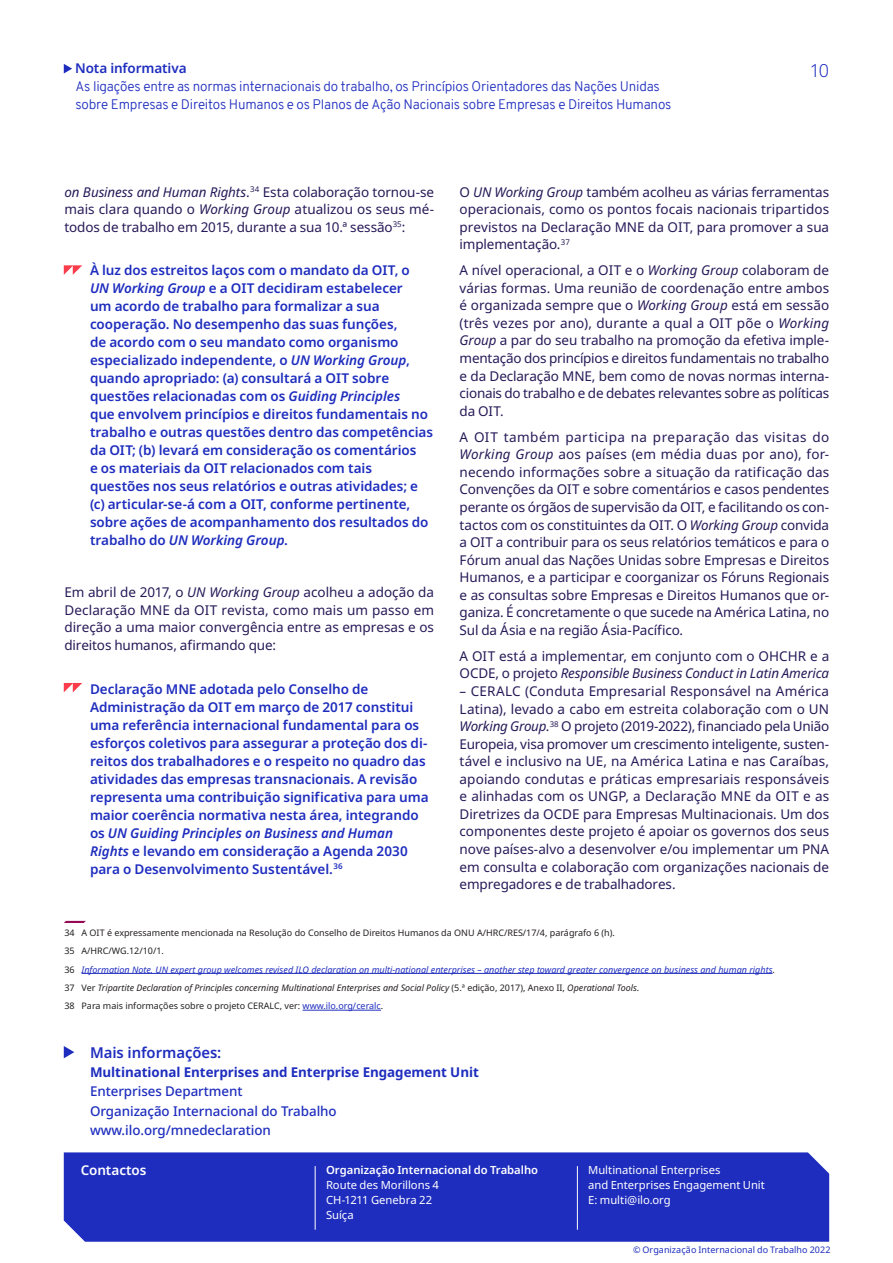
<style>
.page{position:relative;width:893px;height:1263px;background:#fff}
.page>*{position:absolute;margin:0;border:0;box-sizing:border-box;transform-origin:0 0}
.t1{font:300 18px "Noto Sans";color:#1e2dbe}
.txt_box{font:600 15px "Noto Sans";letter-spacing:-.005em;color:#1e2dbe}
.Briefing_A4_-_Body{font:13.5px/17.5px "Noto Sans";letter-spacing:-.01em;color:#271a58;text-align:justify}
.Citations_2{font:600 13.5px/18px "Noto Sans";letter-spacing:-.005em;color:#1e2dbe}
.t2{font:300 13.5px/18px "Overpass";letter-spacing:-.015em;color:#1e2dbe}
.txt_box-2{font:500 13.5px "Noto Sans";letter-spacing:-.005em;color:#1e2dbe}
.txt_box-3{font:700 13.5px "Noto Sans";letter-spacing:-.005em;color:#1e2dbe}
.Briefing_A4_-_Body-2{font:600 13.5px "Noto Sans";letter-spacing:-.01em;color:#fff}
.Briefing_A4_-_contac{font:11.25px/15px "Noto Sans";color:#fff}
.Briefing_A4_-_contac-2{font:600 11.25px "Noto Sans";letter-spacing:-.005em;color:#fff}
.note{font:9px "Noto Sans";color:#231f20}
.note-2{font:italic 9px "Noto Sans";color:#1e2dbe}
.note-3{font:italic 9px "Noto Sans";color:#231f20}
.Briefing_A4_-_contac-3{font:9px "Noto Sans";letter-spacing:.005em;color:#1e2dbe}
.s1{font-style:italic}
.s2{font-style:normal;color:#231f20}
.s3{font-style:normal}
.s4{color:#1e2dbe}
</style>
<div class="page">
<svg style="left:64px;top:64px;width:8px;height:9px"></svg>
<svg style="left:64px;top:1046px;width:10px;height:12px"></svg>
<div style="left:64px;top:1152px;width:765px;height:90px;background:#1e2dbe"></div>
<hr style="left:577px;top:1166px;width:1px;height:64px;background:#fff">
<hr style="left:315px;top:1166px;width:1px;height:64px;background:#fff">
<hr style="left:82px;top:973px;width:690px;height:1px;background:#1e2dbe">
<hr style="left:303px;top:1010px;width:78px;height:1px;background:#1e2dbe">
<svg style="left:64px;top:921px;width:22px;height:2px"></svg>
<svg style="left:64px;top:265px;width:18px;height:10px"></svg>
<svg style="left:64px;top:683px;width:18px;height:9px"></svg>
<p class="Citations_2" style="left:75px;top:60px;width:113px">Nota informativa</p>
<p class="t2" style="left:76px;top:78px;width:597px">As ligações entre as normas internacionais do trabalho, os Princípios Orientadores das Nações Unidas sobre Empresas e Direitos Humanos e os Planos de Ação Nacionais sobre Empresas e Direitos Humanos</p>
<h1 class="t1" style="left:810px;top:57px;width:21px">10</h1>
<p class="Briefing_A4_-_Body" style="left:65px;top:183px;width:371px"><span class="s1">on Business and Human Rights</span>.<sup>34</sup> Esta colaboração tornou-se mais clara quando o <span class="s1">Working Group</span> atualizou os seus mé&shy;todos de trabalho em 2015, durante a sua 10.ª sessão<sup>35</sup>:</p>
<p class="Citations_2" style="left:90px;top:262px;width:345px">À luz dos estreitos laços com o mandato da OIT, o<br><span class="s1">UN Working Group</span> e a OIT decidiram estabelecer<br>um acordo de trabalho para formalizar a sua cooperação. No desempenho das suas funções,<br>de acordo com o seu mandato como organismo especializado independente, o <span class="s1">UN Working Group</span>, quando apropriado: (a) consultará a OIT sobre questões relacionadas com os <span class="s1">Guiding Principles<br></span>que envolvem princípios e direitos fundamentais no trabalho e outras questões dentro das competências da OIT; (b) levará em consideração os comentários<br>e os materiais da OIT relacionados com tais questões nos seus relatórios e outras atividades; e (c) articular-se-á com a OIT, conforme pertinente, sobre ações de acompanhamento dos resultados do trabalho do <span class="s1">UN Working Group</span>.</p>
<p class="Briefing_A4_-_Body" style="left:65px;top:584px;width:371px">Em abril de 2017, o <span class="s1">UN Working Group</span> acolheu a adoção da Declaração MNE da OIT revista, como mais um passo em direção a uma maior convergência entre as empresas e os direitos humanos, afirmando que:</p>
<p class="Citations_2" style="left:90px;top:680px;width:340px">Declaração MNE adotada pelo Conselho de Administração da OIT em março de 2017 constitui uma referência internacional fundamental para os esforços coletivos para assegurar a proteção dos di&shy;reitos dos trabalhadores e o respeito no quadro das atividades das empresas transnacionais. A revisão representa uma contribuição significativa para uma maior coerência normativa nesta área, integrando os <span class="s1">UN Guiding Principles on Business and Human Rights</span> e levando em consideração a Agenda 2030 para o Desenvolvimento Sustentável.<sup>36</sup></p>
<p class="Briefing_A4_-_Body" style="left:460px;top:183px;width:371px">O <span class="s1">UN Working Group</span> também acolheu as várias ferramentas operacionais, como os pontos focais nacionais tripartidos previstos na Declaração MNE da OIT, para promover a sua implementação.<sup>37</sup></p>
<p class="Briefing_A4_-_Body" style="left:460px;top:262px;width:371px">A nível operacional, a OIT e o <span class="s1">Working Group</span> colaboram de várias formas. Uma reunião de coordenação entre ambos é organizada sempre que o <span class="s1">Working Group</span> está em sessão (três vezes por ano), durante a qual a OIT põe o <span class="s1">Working Group</span> a par do seu trabalho na promoção da efetiva imple&shy;mentação dos princípios e direitos fundamentais no trabalho e da Declaração MNE, bem como de novas normas interna&shy;cionais do trabalho e de debates relevantes sobre as políticas da OIT.</p>
<p class="Briefing_A4_-_Body" style="left:460px;top:428px;width:371px">A OIT também participa na preparação das visitas do <span class="s1">Working Group</span> aos países (em média duas por ano), for&shy;necendo informações sobre a situação da ratificação das Convenções da OIT e sobre comentários e casos pendentes perante os órgãos de supervisão da OIT, e facilitando os con&shy;tactos com os constituintes da OIT. O <span class="s1">Working Group</span> convida a OIT a contribuir para os seus relatórios temáticos e para o Fórum anual das Nações Unidas sobre Empresas e Direitos Humanos, e a participar e coorganizar os Fóruns Regionais e as consultas sobre Empresas e Direitos Humanos que or&shy;ganiza. É concretamente o que sucede na América Latina, no Sul da Ásia e na região Ásia-Pacífico.</p>
<p class="Briefing_A4_-_Body" style="left:460px;top:647px;width:371px">A OIT está a implementar, em conjunto com o OHCHR e a<br>OCDE, o projeto <span class="s1">Responsible Business Conduct in Latin America</span></p>
<p class="Briefing_A4_-_Body" style="left:460px;top:683px;width:371px">– CERALC (Conduta Empresarial Responsável na América Latina), levado a cabo em estreita colaboração com o UN <span class="s1">Working Group</span>.<sup>38</sup> O projeto (2019-2022), financiado pela União Europeia, visa promover um crescimento inteligente, susten&shy;tável e inclusivo na UE, na América Latina e nas Caraíbas, apoiando condutas e práticas empresariais responsáveis e alinhadas com os UNGP, a Declaração MNE da OIT e as Diretrizes da OCDE para Empresas Multinacionais. Um dos componentes deste projeto é apoiar os governos dos seus nove países-alvo a desenvolver e/ou implementar um PNA em consulta e colaboração com organizações nacionais de empregadores e de trabalhadores.</p>
<p class="note" style="left:65px;top:926px;width:552px">34 A OIT é expressamente mencionada na Resolução do Conselho de Direitos Humanos da ONU A/HRC/RES/17/4, parágrafo 6 (h).</p>
<p class="note" style="left:65px;top:944px;width:101px">35 A/HRC/WG.12/10/1.</p>
<p class="note-2" style="left:65px;top:963px;width:712px"><span class="s2">36</span> Information Note. UN expert group welcomes revised ILO declaration on multi-national enterprises – another step toward greater convergence on business and human rights<span class="s2">.</span></p>
<p class="note-3" style="left:65px;top:981px;width:576px"><span class="s3">37 Ver</span> Tripartite Declaration of Principles concerning Multinational Enterprises and Social Policy <span class="s3">(5.ª edição, 2017), Anexo II,</span> Operational Tools<span class="s3">.</span></p>
<p class="note" style="left:65px;top:1000px;width:320px">38 Para mais informações sobre o projeto CERALC, ver: <span class="s4">www.ilo.org/ceralc</span>.</p>
<p class="txt_box" style="left:90px;top:1042px;width:133px">Mais informações:</p>
<p class="txt_box-3" style="left:90px;top:1063px;width:390px">Multinational Enterprises and Enterprise Engagement Unit</p>
<p class="txt_box-2" style="left:90px;top:1082px;width:154px">Enterprises Department</p>
<p class="txt_box-2" style="left:90px;top:1101px;width:248px">Organização Internacional do Trabalho</p>
<p class="txt_box-2" style="left:90px;top:1120px;width:182px">www.ilo.org/mnedeclaration</p>
<p class="Briefing_A4_-_Body-2" style="left:81px;top:1160px;width:67px">Contactos</p>
<p class="Briefing_A4_-_contac-2" style="left:326px;top:1162px;width:214px">Organização Internacional do Trabalho</p>
<p class="Briefing_A4_-_contac" style="left:326px;top:1178px;width:114px">Route des Morillons 4<br>CH-1211 Genebra 22<br>Suíça</p>
<p class="Briefing_A4_-_contac" style="left:588px;top:1163px;width:178px">Multinational Enterprises<br>and Enterprises Engagement Unit<br>E: multi@ilo.org</p>
<p class="Briefing_A4_-_contac-3" style="left:633px;top:1244px;width:199px">© Organização Internacional do Trabalho 2022</p>
</div>
